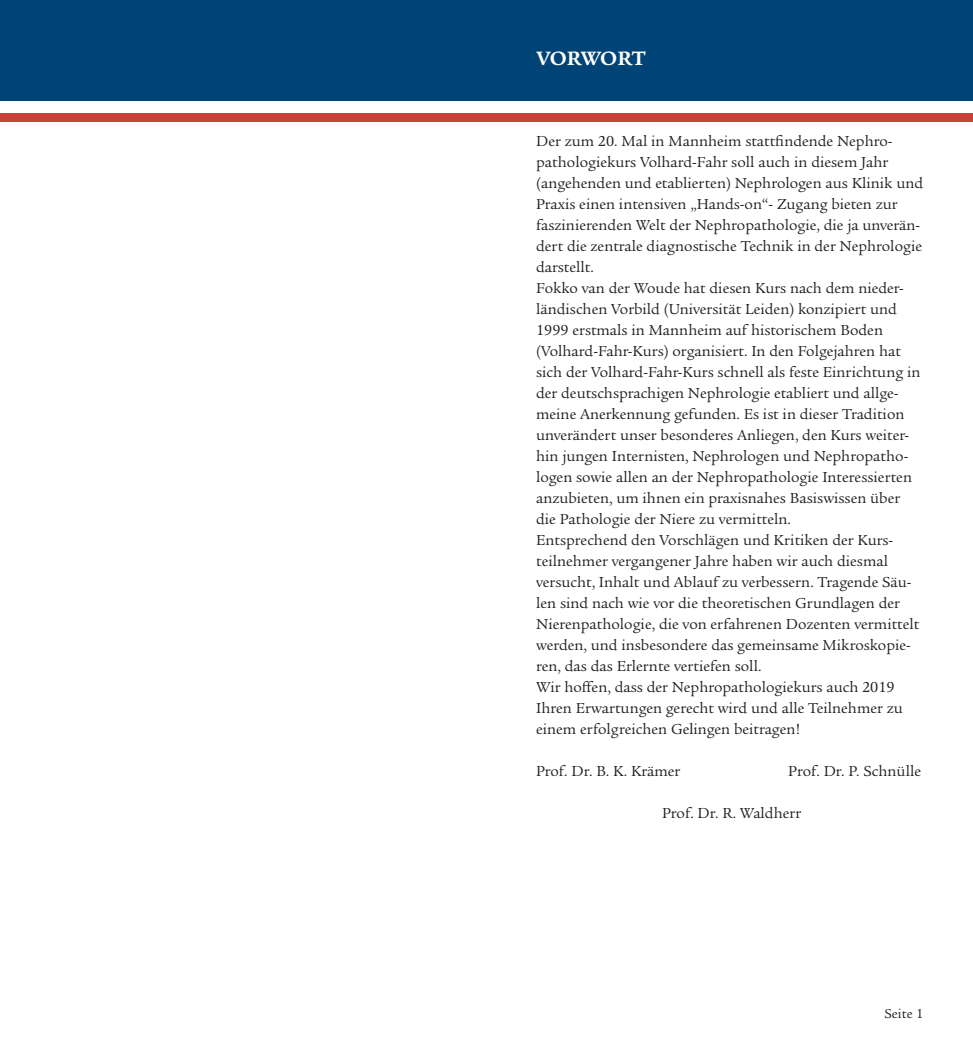
<style>
.page{position:relative;width:973px;height:1042px;background:#fff}
.page>*{position:absolute;margin:0;border:0;box-sizing:border-box;transform-origin:0 0}
.t1{font:700 21px "Legacy Serif ITC Std";letter-spacing:-.02em;color:#fff}
.t2{font:15.75px/21px "Legacy Serif ITC Std";color:#231f20}
.t3{font:14px "Legacy Serif ITC Std";color:#231f20}
.s1{font-family:"Minion Pro"}
</style>
<div class="page">
<div style="left:486px;top:0;width:486px;height:100px;background:#047"></div>
<div style="left:486px;top:113px;width:486px;height:9px;background:#c6423a"></div>
<div style="left:0;top:0;width:486px;height:100px;background:#047"></div>
<div style="left:0;top:113px;width:486px;height:9px;background:#c6423a"></div>
<h1 class="t1" style="left:536px;top:46px;width:111px">VORWORT</h1>
<p class="t2" style="left:536px;top:131px;width:388px">Der zum 20. Mal in Mannheim stattfindende Nephro&shy;pathologiekurs Volhard-Fahr soll auch in diesem Jahr (angehenden und etablierten) Nephrologen aus Klinik und Praxis einen intensiven „Hands-on“- Zugang bieten zur faszinierenden Welt der Nephropathologie, die ja unverän&shy;dert die zentrale diagnostische Technik in der Nephrologie darstellt.<br>Fokko van der Woude hat diesen Kurs nach dem nieder&shy;ländischen Vorbild (Universität Leiden) konzipiert und 1999 erstmals in Mannheim auf historischem Boden (Volhard-Fahr-Kurs) organisiert. In den Folgejahren hat sich der Volhard-Fahr-Kurs schnell als feste Einrichtung in der deutschsprachigen Nephrologie etabliert und allge&shy;meine Anerkennung gefunden. Es ist in dieser Tradition unverändert unser besonderes Anliegen, den Kurs weiter&shy;hin jungen Internisten, Nephrologen und Nephropatho&shy;logen sowie allen an der Nephropathologie Interessierten anzubieten, um ihnen ein praxisnahes Basiswissen über die Pathologie der Niere zu vermitteln.<br>Entsprechend den Vorschlägen und Kritiken der Kurs&shy;teilnehmer vergangener Jahre haben wir auch diesmal versucht, Inhalt und Ablauf zu verbessern. Tragende Säu&shy;len sind nach wie vor die theoretischen Grundlagen der Nierenpathologie, die von erfahrenen Dozenten vermittelt werden, und insbesondere das gemeinsame Mikroskopie&shy;ren, das das Erlernte vertiefen soll.<br>Wir hoffen, dass der Nephropathologiekurs auch 2019<br>Ihren Erwartungen gerecht wird und alle Teilnehmer zu einem erfolgreichen Ge<span class="s1">l</span>ingen beitragen!</p>
<p class="t2" style="left:536px;top:761px;width:146px">Prof. Dr. B. K. Krämer</p>
<p class="t2" style="left:788px;top:761px;width:134px">Prof. Dr. P. Schnülle</p>
<p class="t2" style="left:662px;top:803px;width:141px">Prof. Dr. R. Waldherr</p>
<p class="t3" style="left:884px;top:1005px;width:40px">Seite 1</p>
</div>
